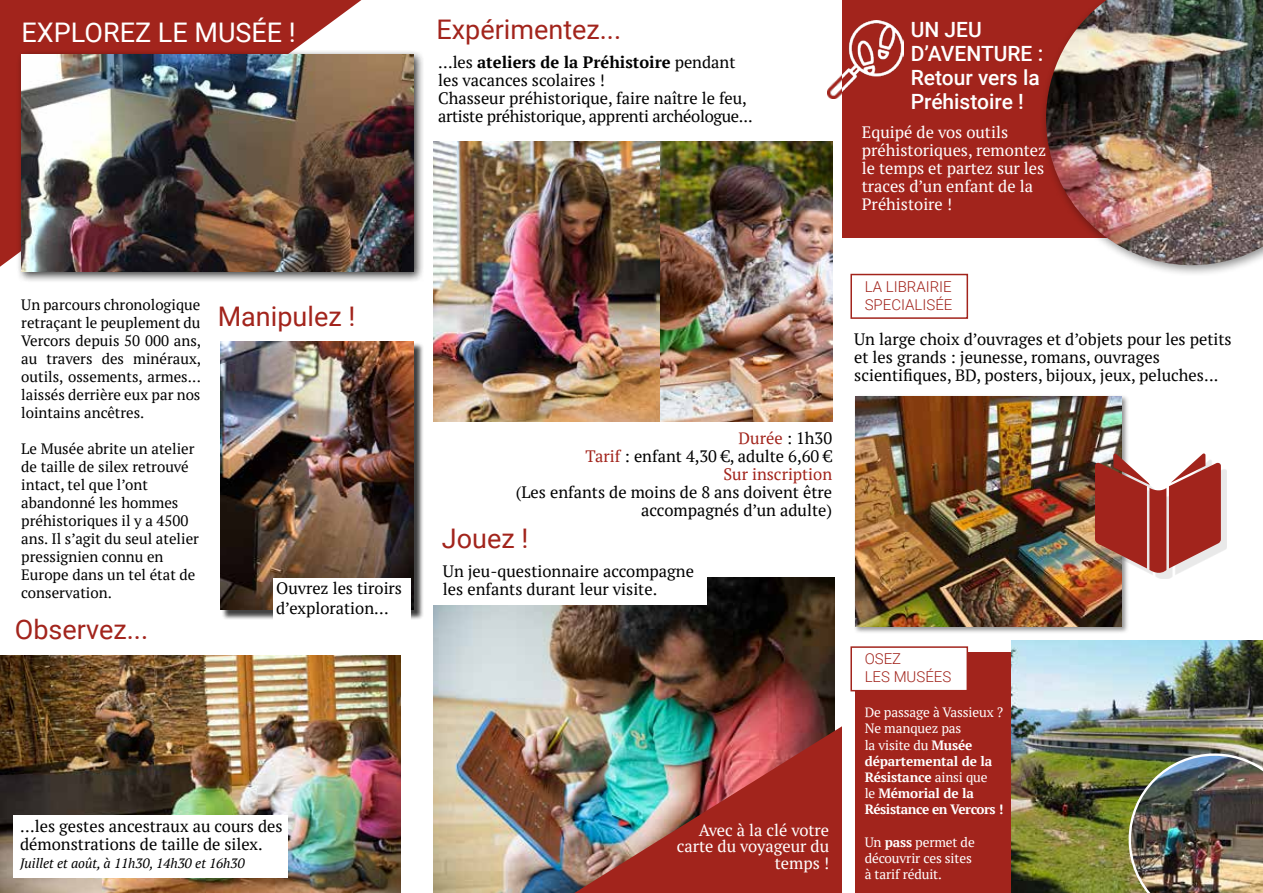
<style>
.page{position:relative;width:1263px;height:893px;background:#fff}
.page>*{position:absolute;margin:0;border:0;box-sizing:border-box;transform-origin:0 0}
.t1{font:27px "Roboto";color:#a2241c}
.t2{font:27px "Roboto";color:#fff}
.t3{font:500 21px/24px "Roboto";color:#fff}
.t4{font:16.5px/18px "PT Serif";color:#000}
.t5{font:16.5px/18px "PT Serif";color:#fff}
.t6{font:15px/18px "PT Serif";color:#000;text-align:justify}
.t7{font:300 15px/18px "Roboto";color:#a2241c}
.t8{font:700 13.5px/16.2px "PT Serif";letter-spacing:-.01em;color:#fff}
.t9{font:13.5px/16.2px "PT Serif";letter-spacing:-.01em;color:#fff}
.t10{font:italic 13.5px "PT Serif";color:#000}
.s1{font-weight:700}
.s2{color:#a2241c}
.s3{font-weight:400}
</style>
<div class="page">
<div style="left:842px;top:0;width:421px;height:238px;background:#a2241c"></div>
<svg style="left:0;top:0;width:361px;height:267px;background:#a9362e"></svg>
<div style="left:222px;top:343px;width:202px;height:277px;background:#000;opacity:.75"></div>
<img style="left:220px;top:341px;width:193px;height:268px">
<img style="left:0;top:656px;width:401px;height:237px">
<img style="left:433px;top:141px;width:227px;height:280px">
<img style="left:433px;top:577px;width:401px;height:316px">
<div style="left:853px;top:394px;width:276px;height:240px;background:#000;opacity:.42"></div>
<img style="left:855px;top:396px;width:267px;height:230px">
<div style="left:855px;top:652px;width:163px;height:241px;background:#a2241c"></div>
<img style="left:574px;top:726px;width:268px;height:167px">
<img style="left:1011px;top:641px;width:252px;height:252px">
<img style="left:1128px;top:753px;width:135px;height:140px">
<div style="left:850px;top:646px;width:118px;height:45px;background:#fff;border:2px solid #a2241c"></div>
<div style="left:850px;top:274px;width:118px;height:45px;background:#fff;border:2px solid #a2241c"></div>
<img style="left:660px;top:141px;width:172px;height:280px">
<div style="left:273px;top:578px;width:138px;height:43px;background:#fff"></div>
<div style="left:13px;top:816px;width:275px;height:62px;background:#fff"></div>
<div style="left:432px;top:556px;width:274px;height:49px;background:#fff"></div>
<div style="left:1101px;top:459px;width:126px;height:120px;background:#000;opacity:.09"></div>
<svg style="left:1095px;top:453px;width:126px;height:123px"></svg>
<div style="left:1040px;top:0;width:223px;height:277px;background:#000;opacity:.44"></div>
<img style="left:1046px;top:0;width:217px;height:265px">
<img style="left:842px;top:20px;width:62px;height:73px">
<div style="left:16px;top:50px;width:409px;height:233px;background:#000;opacity:.75"></div>
<img style="left:21px;top:55px;width:393px;height:217px">
<img style="left:827px;top:74px;width:15px;height:24px">
<h1 class="t2" style="left:21px;top:13px;width:276px">EXPLOREZ LE MUSÉE !</h1>
<p class="t6" style="left:21px;top:295px;width:181px">Un parcours chronologique retraçant le peuplement du Vercors depuis 50 000 ans, au travers des minéraux, outils, ossements, armes... laissés derrière eux par nos lointains ancêtres.</p>
<p class="t6" style="left:21px;top:439px;width:179px;text-align:left">Le Musée abrite un atelier de taille de silex retrouvé intact, tel que l’ont abandonné les hommes préhistoriques il y a 4500 ans. Il s’agit du seul atelier pressignien connu en<br>Europe dans un tel état de conservation.</p>
<h1 class="t1" style="left:15px;top:611px;width:135px">Observez...</h1>
<h1 class="t1" style="left:218px;top:298px;width:139px">Manipulez !</h1>
<p class="t4" style="left:276px;top:578px;width:127px;line-height:19.8px">Ouvrez les tiroirs d’exploration...</p>
<p class="t4" style="left:20px;top:817px;width:264px">...les gestes ancestraux au cours des démonstrations de taille de silex.</p>
<p class="t10" style="left:20px;top:854px;width:226px">Juillet et août, à 11h30, 14h30 et 16h30</p>
<h1 class="t1" style="left:437px;top:11px;width:186px">Expérimentez...</h1>
<p class="t4" style="left:438px;top:53px;width:316px">...les <span class="s1">ateliers de la Préhistoire</span> pendant les vacances scolaires !<br>Chasseur préhistorique, faire naître le feu, artiste préhistorique, apprenti archéologue...</p>
<p class="t3" style="left:911px;top:17px;width:134px">UN JEU<br>D’AVENTURE :<br>Retour vers la<br>Préhistoire !</p>
<p class="t5" style="left:862px;top:123px;width:186px">Equipé de vos outils préhistoriques, remontez le temps et partez sur les traces d’un enfant de la<br>Préhistoire !</p>
<p class="t4" style="left:586px;top:429px;width:248px;text-align:right"><span class="s2">Durée</span> : 1h30<br><span class="s2">Tarif</span> : enfant 4,30 €, adulte 6,60 €<br><span class="s2">Sur inscription</span></p>
<p class="t4" style="left:516px;top:483px;width:318px;text-align:right">(Les enfants de moins de 8 ans doivent être accompagnés d’un adulte)</p>
<h1 class="t1" style="left:442px;top:519px;width:88px">Jouez !</h1>
<p class="t4" style="left:443px;top:562px;width:253px">Un jeu-questionnaire accompagne les enfants durant leur visite.</p>
<p class="t7" style="left:865px;top:277px;width:89px">LA LIBRAIRIE<br>SPECIALISÉE</p>
<p class="t4" style="left:854px;top:329px;width:379px">Un large choix d’ouvrages et d’objets pour les petits et les grands : jeunesse, romans, ouvrages scientifiques, BD, posters, bijoux, jeux, peluches...</p>
<p class="t5" style="left:677px;top:821px;width:154px;line-height:16.5px;text-align:right">Avec à la clé votre carte du voyageur du temps !</p>
<p class="t7" style="left:865px;top:649px;width:88px">OSEZ<br>LES MUSÉES</p>
<p class="t8" style="left:865px;top:704px;width:140px"><span class="s3">De passage à Vassieux ?<br>Ne manquez pas<br>la visite du</span> Musée départemental de la<br>Résistance <span class="s3">ainsi que<br>le</span> Mémorial de la<br>Résistance en Vercors !</p>
<p class="t9" style="left:865px;top:834px;width:112px">Un <span class="s1">pass</span> permet de découvrir ces sites à tarif réduit.</p>
</div>
